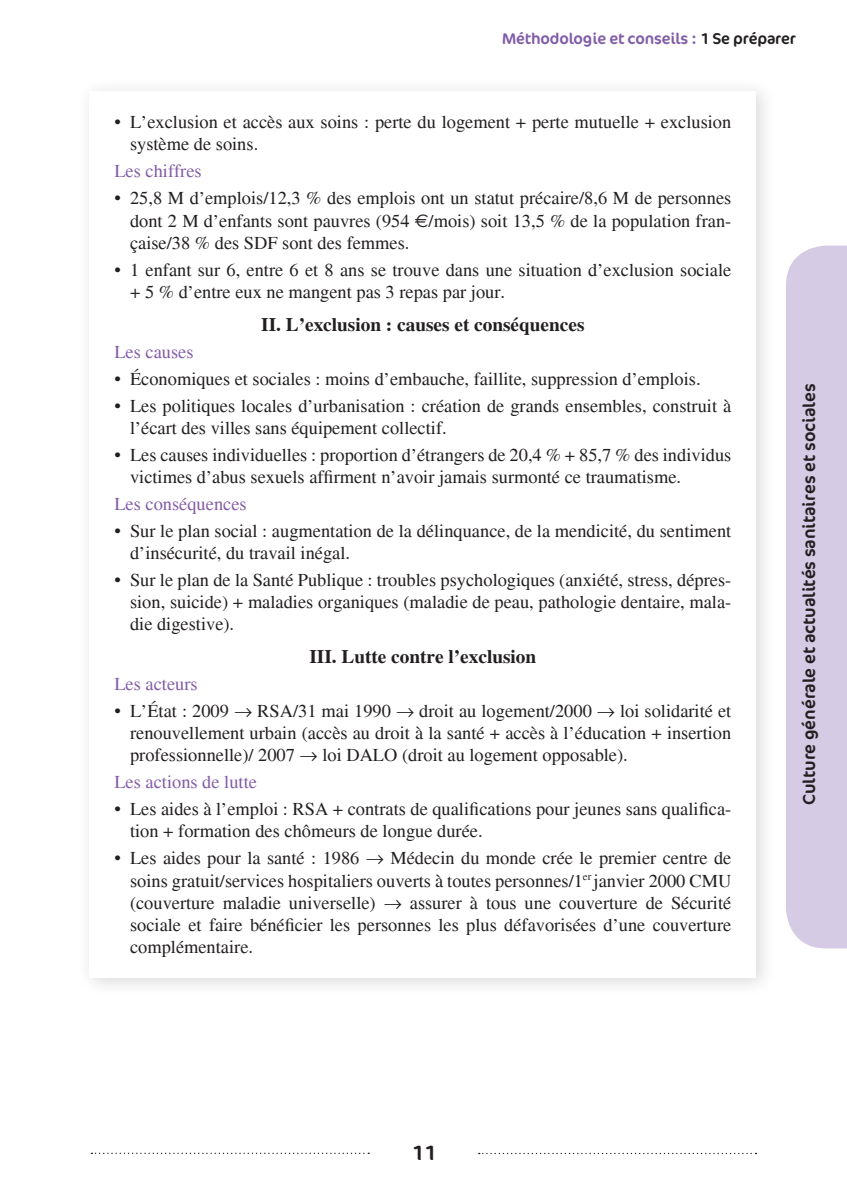
<style>
.page{position:relative;width:847px;height:1194px;background:#fff}
.page>*{position:absolute;margin:0;border:0;box-sizing:border-box;transform-origin:0 0}
.t1{font:21px "Cocon OT";color:#231f20}
.t2{font:700 19.25px "Times";color:#231f20}
.t3{font:18.38px/22.1px "Times";color:#231f20}
.t4{font:18.38px "Times";color:#825da7}
.t5{font:17.5px "Cocon OT";color:#231f20}
.t6{font:15.75px "Cocon OT";letter-spacing:-.01em;color:#825da7}
.s1{color:#231f20}
.s2{font-family:"Euro Sans"}
</style>
<div class="page">
<div style="left:786px;top:245px;width:60px;height:703px;background:#d5cbe4"></div>
<svg style="left:478px;top:1152px;width:278px;height:2px"></svg>
<svg style="left:91px;top:1152px;width:278px;height:1px"></svg>
<div style="left:77px;top:78px;width:698px;height:919px;background:#231f20;opacity:.17"></div>
<div style="left:89px;top:91px;width:666px;height:886px;background:#fff"></div>
<p class="t6" style="left:502px;top:29px;width:295px">Méthodologie et conseils : <span class="s1">1 Se préparer</span></p>
<p class="t3" style="left:130px;top:111px;width:602px;text-indent:-16px">• L’exclusion et accès aux soins : perte du logement + perte mutuelle + exclusion système de soins.</p>
<p class="t4" style="left:114px;top:161px;width:89px">Les chiffres</p>
<p class="t3" style="left:130px;top:187px;width:602px;text-align:justify;text-indent:-16px">• 25,8 M d’emplois/12,3 % des emplois ont un statut précaire/8,6 M de personnes dont 2 M d’enfants sont pauvres (954 <span class="s2">€</span>/mois) soit 13,5 % de la population fran&shy;çaise/38 % des SDF sont des femmes.</p>
<p class="t3" style="left:130px;top:258px;width:602px;text-indent:-16px">• 1 enfant sur 6, entre 6 et 8 ans se trouve dans une situation d’exclusion sociale + 5 % d’entre eux ne mangent pas 3 repas par jour.</p>
<p class="t2" style="left:261px;top:313px;width:324px">II. L’exclusion : causes et conséquences</p>
<p class="t4" style="left:114px;top:341px;width:81px">Les causes</p>
<p class="t3" style="left:114px;top:368px;width:587px">• Économiques et sociales : moins d’embauche, faillite, suppression d’emplois.</p>
<p class="t3" style="left:130px;top:395px;width:602px;text-indent:-16px">• Les politiques locales d’urbanisation : création de grands ensembles, construit à l’écart des villes sans équipement collectif.</p>
<p class="t3" style="left:130px;top:444px;width:602px;text-indent:-16px">• Les causes individuelles : proportion d’étrangers de 20,4 % + 85,7 % des individus victimes d’abus sexuels affirment n’avoir jamais surmonté ce traumatisme.</p>
<p class="t4" style="left:114px;top:493px;width:134px">Les conséquences</p>
<p class="t3" style="left:130px;top:520px;width:602px;text-indent:-16px">• Sur le plan social : augmentation de la délinquance, de la mendicité, du sentiment d’insécurité, du travail inégal.</p>
<p class="t3" style="left:130px;top:569px;width:602px;text-align:justify;text-indent:-16px">• Sur le plan de la Santé Publique : troubles psychologiques (anxiété, stress, dépres&shy;sion, suicide) + maladies organiques (maladie de peau, pathologie dentaire, mala&shy;die digestive).</p>
<p class="t2" style="left:309px;top:645px;width:228px">III. Lutte contre l’exclusion</p>
<p class="t4" style="left:114px;top:673px;width:85px">Les acteurs</p>
<p class="t3" style="left:130px;top:700px;width:602px;text-align:justify;text-indent:-16px">• L’État : 2009 → RSA/31 mai 1990 → droit au logement/2000 → loi solidarité et renouvellement urbain (accès au droit à la santé + accès à l’éducation + insertion professionnelle)/ 2007 → loi DALO (droit au logement opposable).</p>
<p class="t4" style="left:114px;top:772px;width:144px">Les actions de lutte</p>
<p class="t3" style="left:130px;top:798px;width:602px;text-indent:-16px">• Les aides à l’emploi : RSA + contrats de qualifications pour jeunes sans qualifica&shy;tion + formation des chômeurs de longue durée.</p>
<p class="t3" style="left:130px;top:847px;width:602px;text-align:justify;text-indent:-16px">• Les aides pour la santé : 1986 → Médecin du monde crée le premier centre de soins gratuit/services hospitaliers ouverts à toutes personnes/1<sup>er</sup> janvier 2000 CMU (couverture maladie universelle) → assurer à tous une couverture de Sécurité sociale et faire bénéficier les personnes les plus défavorisées d’une couverture complémentaire.</p>
<p class="t5" style="left:798px;top:804px;width:422px;rotate:-90deg">Culture générale et actualités sanitaires et sociales</p>
<p class="t1" style="left:411px;top:1140px;width:26px">11</p>
</div>
